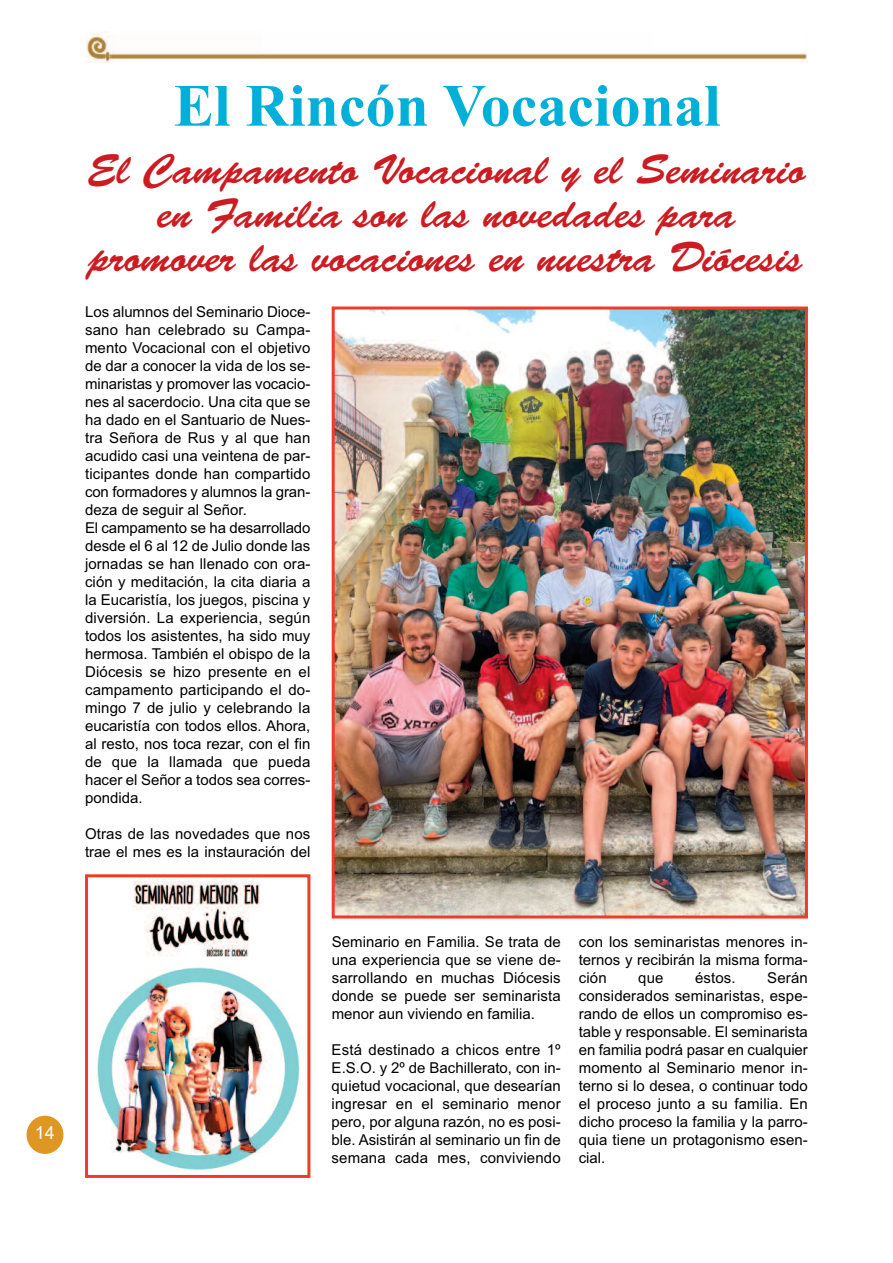
<style>
.page{position:relative;width:893px;height:1263px;background:#fff}
.page>*{position:absolute;margin:0;border:0;box-sizing:border-box;transform-origin:0 0}
.t1{font:700 60px "Times New Roman";color:#00b0d8}
.t2{font:42px/44.1px "Brush Script Std";color:#cc1c22;text-align:center}
.t3{font:18px "Arial";color:#fff}
.t4{font:15px/18px "Arial";color:#000;text-align:justify}
</style>
<div class="page">
<img style="left:336px;top:310px;width:468px;height:604px">
<div style="left:332px;top:306px;width:476px;height:612px;border:3px solid #ee3c29"></div>
<div style="left:27px;top:1116px;width:36px;height:38px;background:#dd9722;border-radius:50%"></div>
<img style="left:87px;top:33px;width:721px;height:30px">
<img style="left:96px;top:878px;width:204px;height:292px">
<div style="left:85px;top:874px;width:225px;height:304px;border:3px solid #ee3c29"></div>
<h1 class="t1" style="left:174px;top:70px;width:548px">El Rincón Vocacional</h1>
<h2 class="t2" style="left:87px;top:151px;width:720px">El Campamento Vocacional y el Seminario en Familia son las novedades para promover las vocaciones en nuestra Diócesis</h2>
<p class="t4" style="left:85px;top:303px;width:227px;text-align:left">Los alumnos del Seminario Dioce&shy;sano han celebrado su Campa&shy;mento Vocacional con el objetivo de dar a conocer la vida de los se&shy;minaristas y promover las vocacio&shy;nes al sacerdocio. Una cita que se ha dado en el Santuario de Nues&shy;tra Señora de Rus y al que han acudido casi una veintena de par&shy;ticipantes donde han compartido con formadores y alumnos la gran&shy;deza de seguir al Señor.<br>El campamento se ha desarrollado desde el 6 al 12 de Julio donde las jornadas se han llenado con ora&shy;ción y meditación, la cita diaria a la Eucaristía, los juegos, piscina y diversión. La experiencia, según todos los asistentes, ha sido muy hermosa. También el obispo de la<br>Diócesis se hizo presente en el campamento participando el do&shy;mingo 7 de julio y celebrando la eucaristía con todos ellos. Ahora, al resto, nos toca rezar, con el fin de que la llamada que pueda hacer el Señor a todos sea corres&shy;pondida.</p>
<p class="t4" style="left:85px;top:825px;width:227px">Otras de las novedades que nos trae el mes es la instauración del</p>
<p class="t3" style="left:35px;top:1122px;width:22px">14</p>
<p class="t4" style="left:332px;top:933px;width:231px">Seminario en Familia. Se trata de una experiencia que se viene de&shy;sarrollando en muchas Diócesis donde se puede ser seminarista menor aun viviendo en familia.</p>
<p class="t4" style="left:332px;top:1041px;width:231px">Está destinado a chicos entre 1º E.S.O. y 2º de Bachillerato, con in&shy;quietud vocacional, que desearían ingresar en el seminario menor pero, por alguna razón, no es posi&shy;ble. Asistirán al seminario un fin de semana cada mes, conviviendo</p>
<p class="t4" style="left:579px;top:933px;width:231px">con los seminaristas menores in&shy;ternos y recibirán la misma forma&shy;ción</p>
<p class="t4" style="left:579px;top:969px;width:231px;text-indent:188px">Serán considerados seminaristas, espe&shy;rando de ellos un compromiso es&shy;table y responsable. El seminarista en familia podrá pasar en cualquier momento al Seminario menor in&shy;terno si lo desea, o continuar todo el proceso junto a su familia. En dicho proceso la familia y la parro&shy;quia tiene un protagonismo esen&shy;cial.</p>
<p class="t4" style="left:638px;top:969px;width:27px">que</p>
<p class="t4" style="left:695px;top:969px;width:42px">éstos.</p>
</div>
